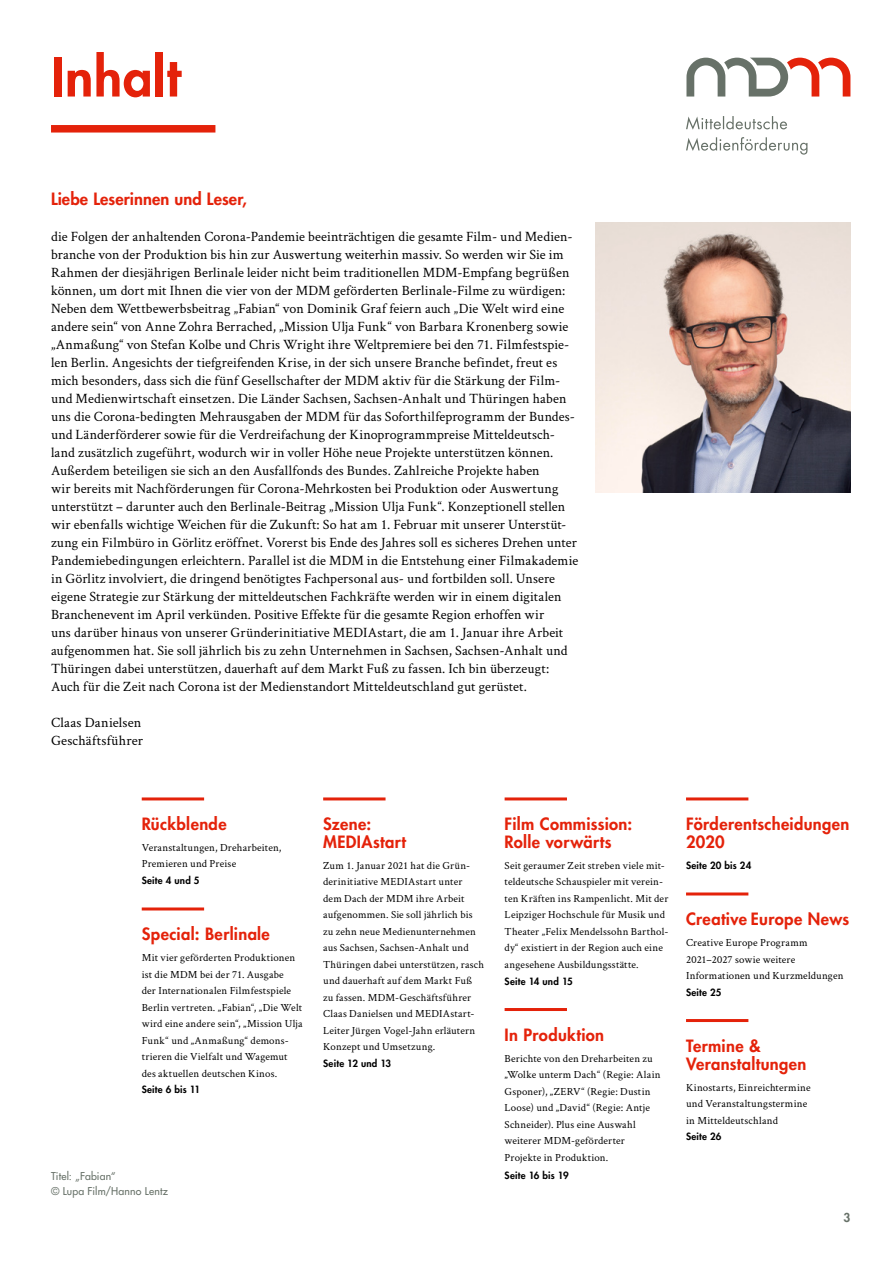
<style>
.page{position:relative;width:893px;height:1263px;background:#fff}
.page>*{position:absolute;margin:0;border:0;box-sizing:border-box;transform-origin:0 0}
.t1{font:800 52.5px "Futura Std";letter-spacing:.01em;color:#e4220a}
.t2{font:800 16.5px/18px "Futura Std";letter-spacing:.02em;color:#e4220a}
.t3{font:14.25px/18px "Crimson Text";letter-spacing:.005em;color:#000}
.t4{font:800 12px "Futura Std";color:#677168}
.t5{font:10.8px/16.5px "Crimson Text";letter-spacing:.015em;color:#000}
.t6{font:500 10.5px/15px "Futura Std";letter-spacing:.015em;color:#677168}
.t7{font:800 9.75px "Futura Std";letter-spacing:.02em;color:#000}
</style>
<div class="page">
<div style="left:51px;top:125px;width:164px;height:8px;background:#e4220a"></div>
<svg style="left:686px;top:58px;width:164px;height:39px"></svg>
<svg style="left:686px;top:137px;width:121px;height:18px"></svg>
<svg style="left:686px;top:116px;width:101px;height:14px"></svg>
<hr style="left:142px;top:797px;width:62px;height:3px;background:#e4220a">
<hr style="left:142px;top:907px;width:62px;height:3px;background:#e4220a">
<hr style="left:323px;top:797px;width:63px;height:3px;background:#e4220a">
<hr style="left:505px;top:797px;width:62px;height:3px;background:#e4220a">
<hr style="left:505px;top:1008px;width:62px;height:3px;background:#e4220a">
<hr style="left:686px;top:797px;width:62px;height:3px;background:#e4220a">
<hr style="left:686px;top:892px;width:62px;height:3px;background:#e4220a">
<hr style="left:686px;top:1019px;width:62px;height:3px;background:#e4220a">
<img style="left:595px;top:223px;width:255px;height:270px">
<h1 class="t1" style="left:51px;top:44px;width:131px">Inhalt</h1>
<p class="t2" style="left:51px;top:189px;width:197px">Liebe Leserinnen und Leser,</p>
<p class="t3" style="left:51px;top:226px;width:529px">die Folgen der anhaltenden Corona-Pandemie beeinträchtigen die gesamte Film- und Medien&shy;branche von der Produktion bis hin zur Auswertung weiterhin massiv. So werden wir Sie im Rahmen der diesjährigen Berlinale leider nicht beim traditionellen MDM-Empfang begrüßen können, um dort mit Ihnen die vier von der MDM geförderten Berlinale-Filme zu würdigen:<br>Neben dem Wettbewerbsbeitrag „Fabian“ von Dominik Graf feiern auch „Die Welt wird eine andere sein“ von Anne Zohra Berrached, „Mission Ulja Funk“ von Barbara Kronenberg sowie „Anmaßung“ von Stefan Kolbe und Chris Wright ihre Weltpremiere bei den 71. Filmfestspie&shy;len Berlin. Angesichts der tiefgreifenden Krise, in der sich unsere Branche befindet, freut es mich besonders, dass sich die fünf Gesellschafter der MDM aktiv für die Stärkung der Film&shy;und Medienwirtschaft einsetzen. Die Länder Sachsen, Sachsen-Anhalt und Thüringen haben uns die Corona-bedingten Mehrausgaben der MDM für das Soforthilfeprogramm der Bundes&shy;und Länderförderer sowie für die Verdreifachung der Kinoprogrammpreise Mitteldeutsch&shy;land zusätzlich zugeführt, wodurch wir in voller Höhe neue Projekte unterstützen können.<br>Außerdem beteiligen sie sich an den Ausfallfonds des Bundes. Zahlreiche Projekte haben<br>wir bereits mit Nachförderungen für Corona-Mehrkosten bei Produktion oder Auswertung unterstützt – darunter auch den Berlinale-Beitrag „Mission Ulja Funk“. Konzeptionell stellen wir ebenfalls wichtige Weichen für die Zukunft: So hat am 1. Februar mit unserer Unterstüt&shy;zung ein Filmbüro in Görlitz eröffnet. Vorerst bis Ende des Jahres soll es sicheres Drehen unter Pandemiebedingungen erleichtern. Parallel ist die MDM in die Entstehung einer Filmakademie in Görlitz involviert, die dringend benötigtes Fachpersonal aus- und fortbilden soll. Unsere eigene Strategie zur Stärkung der mitteldeutschen Fachkräfte werden wir in einem digitalen Branchenevent im April verkünden. Positive Effekte für die gesamte Region erhoffen wir<br>uns darüber hinaus von unserer Gründerinitiative MEDIAstart, die am 1. Januar ihre Arbeit aufgenommen hat. Sie soll jährlich bis zu zehn Unternehmen in Sachsen, Sachsen-Anhalt und Thüringen dabei unterstützen, dauerhaft auf dem Markt Fuß zu fassen. Ich bin überzeugt:<br>Auch für die Zeit nach Corona ist der Medienstandort Mitteldeutschland gut gerüstet.</p>
<p class="t3" style="left:51px;top:712px;width:94px">Claas Danielsen<br>Geschäftsführer</p>
<p class="t2" style="left:142px;top:815px;width:86px">Rückblende</p>
<p class="t5" style="left:142px;top:839px;width:141px">Veranstaltungen, Dreharbeiten,<br>Premieren und Preise</p>
<p class="t7" style="left:142px;top:874px;width:59px">Seite 4 und 5</p>
<p class="t2" style="left:142px;top:925px;width:130px">Special: Berlinale</p>
<p class="t5" style="left:142px;top:949px;width:162px">Mit vier geförderten Produktionen ist die MDM bei der 71. Ausgabe<br>der Internationalen Filmfestspiele Berlin vertreten. „Fabian“, „Die Welt wird eine andere sein“, „Mission Ulja Funk“ und „Anmaßung“ demons&shy;trieren die Vielfalt und Wagemut des aktuellen deutschen Kinos.</p>
<p class="t7" style="left:142px;top:1083px;width:60px">Seite 6 bis 11</p>
<p class="t2" style="left:323px;top:815px;width:84px">Szene:<br>MEDIAstart</p>
<p class="t5" style="left:323px;top:857px;width:162px">Zum 1. Januar 2021 hat die Grün&shy;derinitiative MEDIAstart unter<br>dem Dach der MDM ihre Arbeit aufgenommen. Sie soll jährlich bis zu zehn neue Medienunternehmen aus Sachsen, Sachsen-Anhalt und<br>Thüringen dabei unterstützen, rasch und dauerhaft auf dem Markt Fuß zu fassen. MDM-Geschäftsführer<br>Claas Danielsen und MEDIAstart-<br>Leiter Jürgen Vogel-Jahn erläutern<br>Konzept und Umsetzung.</p>
<p class="t7" style="left:323px;top:1057px;width:70px">Seite 12 und 13</p>
<p class="t6" style="left:51px;top:1168px;width:119px">Titel: „Fabian“<br>© Lupa Film/Hanno Lentz</p>
<p class="t2" style="left:505px;top:815px;width:129px">Film Commission:<br>Rolle vorwärts</p>
<p class="t5" style="left:505px;top:857px;width:165px">Seit geraumer Zeit streben viele mit&shy;teldeutsche Schauspieler mit verein&shy;ten Kräften ins Rampenlicht. Mit der Leipziger Hochschule für Musik und Theater „Felix Mendelssohn Barthol&shy;dy“ existiert in der Region auch eine angesehene Ausbildungsstätte.</p>
<p class="t7" style="left:505px;top:975px;width:70px">Seite 14 und 15</p>
<p class="t2" style="left:505px;top:1026px;width:101px">In Produktion</p>
<p class="t5" style="left:505px;top:1049px;width:158px">Berichte von den Dreharbeiten zu „Wolke unterm Dach“ (Regie: Alain<br>Gsponer), „ZERV“ (Regie: Dustin<br>Loose) und „David“ (Regie: Antje<br>Schneider). Plus eine Auswahl weiterer MDM-geförderter<br>Projekte in Produktion.</p>
<p class="t7" style="left:505px;top:1169px;width:66px">Seite 16 bis 19</p>
<p class="t2" style="left:686px;top:815px;width:165px">Förderentscheidungen<br>2020</p>
<p class="t7" style="left:686px;top:859px;width:67px">Seite 20 bis 24</p>
<p class="t2" style="left:686px;top:910px;width:165px">Creative Europe News</p>
<p class="t5" style="left:686px;top:934px;width:159px">Creative Europe Programm<br>2021–2027 sowie weitere<br>Informationen und Kurzmeldungen</p>
<p class="t7" style="left:686px;top:986px;width:37px">Seite 25</p>
<p class="t2" style="left:686px;top:1037px;width:122px">Termine &amp;<br>Veranstaltungen</p>
<p class="t5" style="left:686px;top:1078px;width:126px">Kinostarts, Einreichtermine und Veranstaltungstermine in Mitteldeutschland</p>
<p class="t7" style="left:686px;top:1130px;width:37px">Seite 26</p>
<p class="t4" style="left:843px;top:1210px;width:8px">3</p>
</div>
